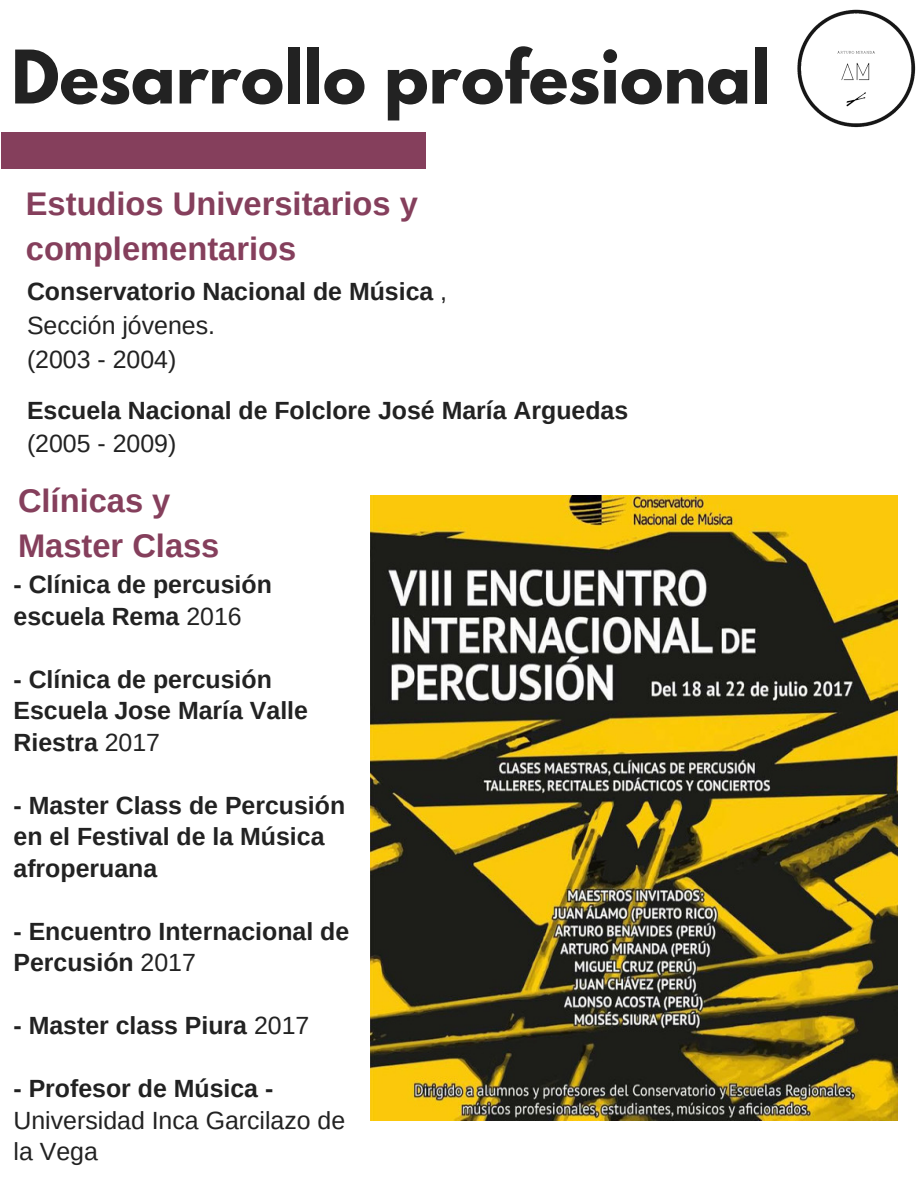
<style>
.page{position:relative;width:918px;height:1188px;background:#fff}
.page>*{position:absolute;margin:0;border:0;box-sizing:border-box;transform-origin:0 0}
.t1{font:700 65.4px "League Spartan";color:#222}
.t2{font:700 32.7px/45px "Arimo";color:#853f5c}
.t3{font:700 24.9px/31.5px "Arimo";color:#222}
.t4{font:24.9px/31.5px "Arimo";color:#222}
.s1{font-weight:400}
</style>
<div class="page">
<div style="left:1px;top:132px;width:424px;height:37px;background:#853f5c"></div>
<img style="left:370px;top:495px;width:528px;height:625px">
<img style="left:797px;top:9px;width:119px;height:119px">
<h1 class="t1" style="left:11px;top:45px;width:761px">Desarrollo profesional</h1>
<h2 class="t2" style="left:26px;top:181px;width:394px">Estudios Universitarios y complementarios</h2>
<p class="t3" style="left:27px;top:275px;width:422px;line-height:33.8px">Conservatorio Nacional de Música <span class="s1">,<br>Sección jóvenes.<br>(2003 - 2004)</span></p>
<p class="t3" style="left:27px;top:394px;width:603px">Escuela Nacional de Folclore José María Arguedas</p>
<p class="t4" style="left:27px;top:428px;width:151px">(2005 - 2009)</p>
<h2 class="t2" style="left:18px;top:478px;width:203px">Clínicas y<br>Master Class</h2>
<p class="t3" style="left:14px;top:569px;width:260px">- Clínica de percusión escuela Rema <span class="s1">2016</span></p>
<p class="t3" style="left:14px;top:663px;width:296px">- Clínica de percusión<br>Escuela Jose María Valle<br>Riestra <span class="s1">2017</span></p>
<p class="t3" style="left:14px;top:789px;width:333px">- Master Class de Percusión en el Festival de la Música afroperuana</p>
<p class="t3" style="left:14px;top:915px;width:337px">- Encuentro Internacional de<br>Percusión <span class="s1">2017</span></p>
<p class="t3" style="left:14px;top:1010px;width:297px">- Master class Piura <span class="s1">2017</span></p>
<p class="t3" style="left:14px;top:1073px;width:261px">- Profesor de Música -</p>
<p class="t4" style="left:14px;top:1104px;width:333px">Universidad Inca Garcilazo de la Vega</p>
</div>
